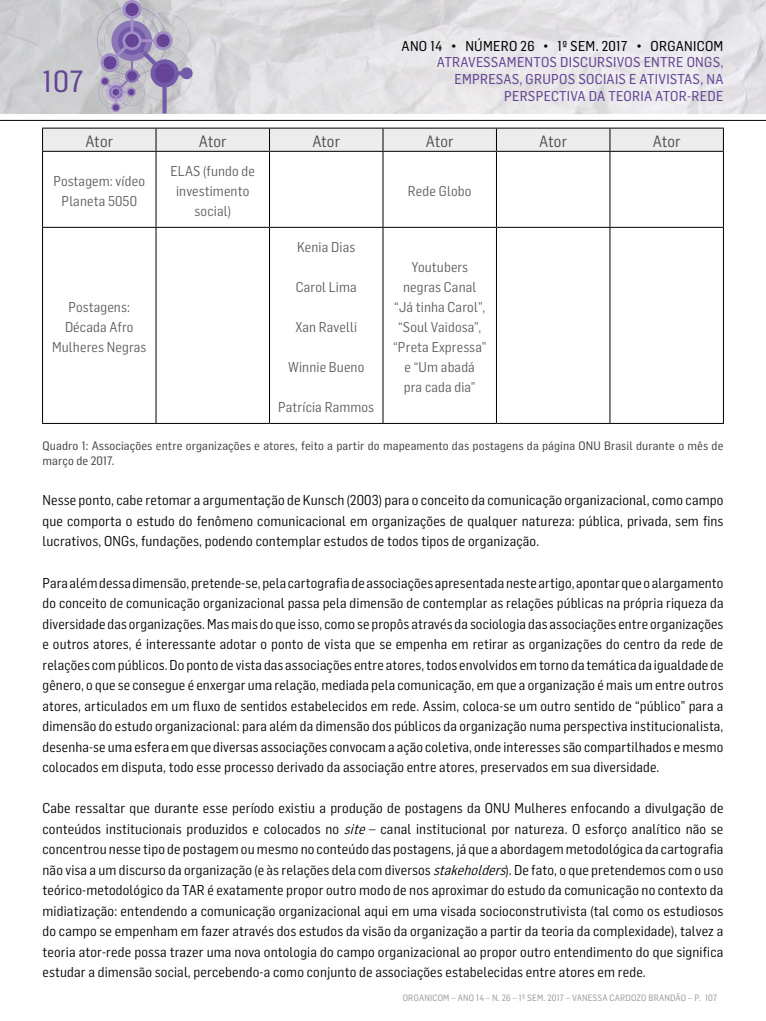
<style>
.page{position:relative;width:766px;height:1021px;background:#fff}
.page>*{position:absolute;margin:0;border:0;box-sizing:border-box;transform-origin:0 0}
.t1{font:30px "Flama Semicondensed Basic";color:#634594}
.t2{font:16px "Flama Semicondensed";letter-spacing:.01em;color:#4c4949}
.t3{font:14px/20.5px "Flama Semicondensed";letter-spacing:.01em;color:#000;text-align:justify}
.t4{font:14px/20px "Flama Semicondensed";letter-spacing:.01em;color:#5b5c5e;text-align:center}
.t5{font:14px/16.8px "Flama Semicondensed Basic";letter-spacing:.02em;color:#634594;text-align:right}
.t6{font:14px "Flama Semicondensed Basic";letter-spacing:.02em;color:#000}
.t7{font:12px/15px "Flama Semicondensed Basic";letter-spacing:.01em;color:#494848}
.t8{font:9px "Flama Semicondensed Basic";letter-spacing:.02em;color:#9d9d9c}
.s1{font-style:italic}
</style>
<div class="page">
<img style="left:0;top:0;width:765px;height:113px">
<hr style="left:0;top:120px;width:765px;height:1px;background:#000">
<svg style="left:97px;top:0;width:95px;height:113px;background:#afa6c1"></svg>
<svg style="left:42px;top:128px;width:681px;height:23px;background:#e1e1e1"></svg>
<hr style="left:42px;top:151px;width:114px;height:1px;background:#000">
<hr style="left:42px;top:152px;width:1px;height:75px;background:#000">
<hr style="left:156px;top:151px;width:113px;height:1px;background:#000">
<hr style="left:155px;top:152px;width:1px;height:75px;background:#000">
<hr style="left:269px;top:151px;width:114px;height:1px;background:#000">
<hr style="left:269px;top:152px;width:1px;height:75px;background:#000">
<hr style="left:383px;top:151px;width:113px;height:1px;background:#000">
<hr style="left:382px;top:152px;width:1px;height:75px;background:#000">
<hr style="left:496px;top:151px;width:113px;height:1px;background:#000">
<hr style="left:496px;top:152px;width:1px;height:75px;background:#000">
<hr style="left:609px;top:151px;width:114px;height:1px;background:#000">
<hr style="left:609px;top:152px;width:1px;height:75px;background:#000">
<hr style="left:722px;top:152px;width:1px;height:75px;background:#000">
<hr style="left:42px;top:227px;width:114px;height:1px;background:#000">
<hr style="left:42px;top:228px;width:1px;height:195px;background:#000">
<hr style="left:156px;top:227px;width:113px;height:1px;background:#000">
<hr style="left:155px;top:228px;width:1px;height:195px;background:#000">
<hr style="left:269px;top:227px;width:114px;height:1px;background:#000">
<hr style="left:269px;top:228px;width:1px;height:195px;background:#000">
<hr style="left:383px;top:227px;width:113px;height:1px;background:#000">
<hr style="left:382px;top:228px;width:1px;height:195px;background:#000">
<hr style="left:496px;top:227px;width:113px;height:1px;background:#000">
<hr style="left:496px;top:228px;width:1px;height:195px;background:#000">
<hr style="left:609px;top:227px;width:114px;height:1px;background:#000">
<hr style="left:609px;top:228px;width:1px;height:195px;background:#000">
<hr style="left:722px;top:228px;width:1px;height:195px;background:#000">
<hr style="left:42px;top:423px;width:114px;height:1px;background:#000">
<hr style="left:156px;top:423px;width:113px;height:1px;background:#000">
<hr style="left:269px;top:423px;width:114px;height:1px;background:#000">
<hr style="left:383px;top:423px;width:113px;height:1px;background:#000">
<hr style="left:496px;top:423px;width:113px;height:1px;background:#000">
<hr style="left:609px;top:423px;width:114px;height:1px;background:#000">
<h1 class="t1" style="left:43px;top:62px;width:43px">107</h1>
<p class="t6" style="left:401px;top:37px;width:323px">ANO 14 • NÚMERO 26 • 1º SEM. 2017 • ORGANICOM</p>
<p class="t5" style="left:437px;top:53px;width:288px">ATRAVESSAMENTOS DISCURSIVOS ENTRE ONGS,<br>EMPRESAS, GRUPOS SOCIAIS E ATIVISTAS, NA<br>PERSPECTIVA DA TEORIA ATOR-REDE</p>
<p class="t2" style="left:85px;top:131px;width:29px">Ator</p>
<p class="t2" style="left:199px;top:131px;width:29px">Ator</p>
<p class="t2" style="left:312px;top:131px;width:29px">Ator</p>
<p class="t2" style="left:425px;top:131px;width:29px">Ator</p>
<p class="t2" style="left:539px;top:131px;width:29px">Ator</p>
<p class="t2" style="left:652px;top:131px;width:29px">Ator</p>
<p class="t4" style="left:53px;top:170px;width:93px">Postagem: vídeo<br>Planeta 5050</p>
<p class="t4" style="left:170px;top:160px;width:86px">ELAS (fundo de investimento social)</p>
<p class="t4" style="left:408px;top:180px;width:65px">Rede Globo</p>
<p class="t4" style="left:52px;top:296px;width:96px">Postagens:<br>Década Afro<br>Mulheres Negras</p>
<p class="t4" style="left:297px;top:236px;width:60px">Kenia Dias</p>
<p class="t4" style="left:295px;top:276px;width:63px">Carol Lima</p>
<p class="t4" style="left:295px;top:316px;width:63px">Xan Ravelli</p>
<p class="t4" style="left:288px;top:356px;width:78px">Winnie Bueno</p>
<p class="t4" style="left:278px;top:396px;width:97px">Patrícia Rammos</p>
<p class="t4" style="left:393px;top:256px;width:95px">Youtubers negras Canal “Já tinha Carol”, “Soul Vaidosa”, “Preta Expressa” e “Um abadá<br>pra cada dia”</p>
<p class="t7" style="left:43px;top:437px;width:682px">Quadro 1: Associações entre organizações e atores, feito a partir do mapeamento das postagens da página ONU Brasil durante o mês de março de 2017.</p>
<p class="t3" style="left:43px;top:489px;width:682px">Nesse ponto, cabe retomar a argumentação de Kunsch (2003) para o conceito da comunicação organizacional, como campo que comporta o estudo do fenômeno comunicacional em organizações de qualquer natureza: pública, privada, sem fins lucrativos, ONGs, fundações, podendo contemplar estudos de todos tipos de organização.</p>
<p class="t3" style="left:43px;top:571px;width:682px">Para além dessa dimensão, pretende-se, pela cartografia de associações apresentada neste artigo, apontar que o alargamento do conceito de comunicação organizacional passa pela dimensão de contemplar as relações públicas na própria riqueza da diversidade das organizações. Mas mais do que isso, como se propôs através da sociologia das associações entre organizações e outros atores, é interessante adotar o ponto de vista que se empenha em retirar as organizações do centro da rede de relações com públicos. Do ponto de vista das associações entre atores, todos envolvidos em torno da temática da igualdade de gênero, o que se consegue é enxergar uma relação, mediada pela comunicação, em que a organização é mais um entre outros atores, articulados em um fluxo de sentidos estabelecidos em rede. Assim, coloca-se um outro sentido de “público” para a dimensão do estudo organizacional: para além da dimensão dos públicos da organização numa perspectiva institucionalista, desenha-se uma esfera em que diversas associações convocam a ação coletiva, onde interesses são compartilhados e mesmo colocados em disputa, todo esse processo derivado da associação entre atores, preservados em sua diversidade.</p>
<p class="t3" style="left:43px;top:797px;width:682px">Cabe ressaltar que durante esse período existiu a produção de postagens da ONU Mulheres enfocando a divulgação de conteúdos institucionais produzidos e colocados no <span class="s1">site</span>– canal institucional por natureza. O esforço analítico não se concentrou nesse tipo de postagem ou mesmo no conteúdo das postagens, já que a abordagem metodológica da cartografia não visa a um discurso da organização (e às relações dela com diversos <span class="s1">stakeholders</span>). De fato, o que pretendemos com o uso teórico-metodológico da TAR é exatamente propor outro modo de nos aproximar do estudo da comunicação no contexto da midiatização: entendendo a comunicação organizacional aqui em uma visada socioconstrutivista (tal como os estudiosos do campo se empenham em fazer através dos estudos da visão da organização a partir da teoria da complexidade), talvez a teoria ator-rede possa trazer uma nova ontologia do campo organizacional ao propor outro entendimento do que significa estudar a dimensão social, percebendo-a como conjunto de associações estabelecidas entre atores em rede.</p>
<p class="t8" style="left:402px;top:992px;width:316px">ORGANICOM – ANO 14 – N. 26 – 1º SEM. 2017 – VANESSA CARDOZO BRANDÃO – P. 107</p>
</div>
